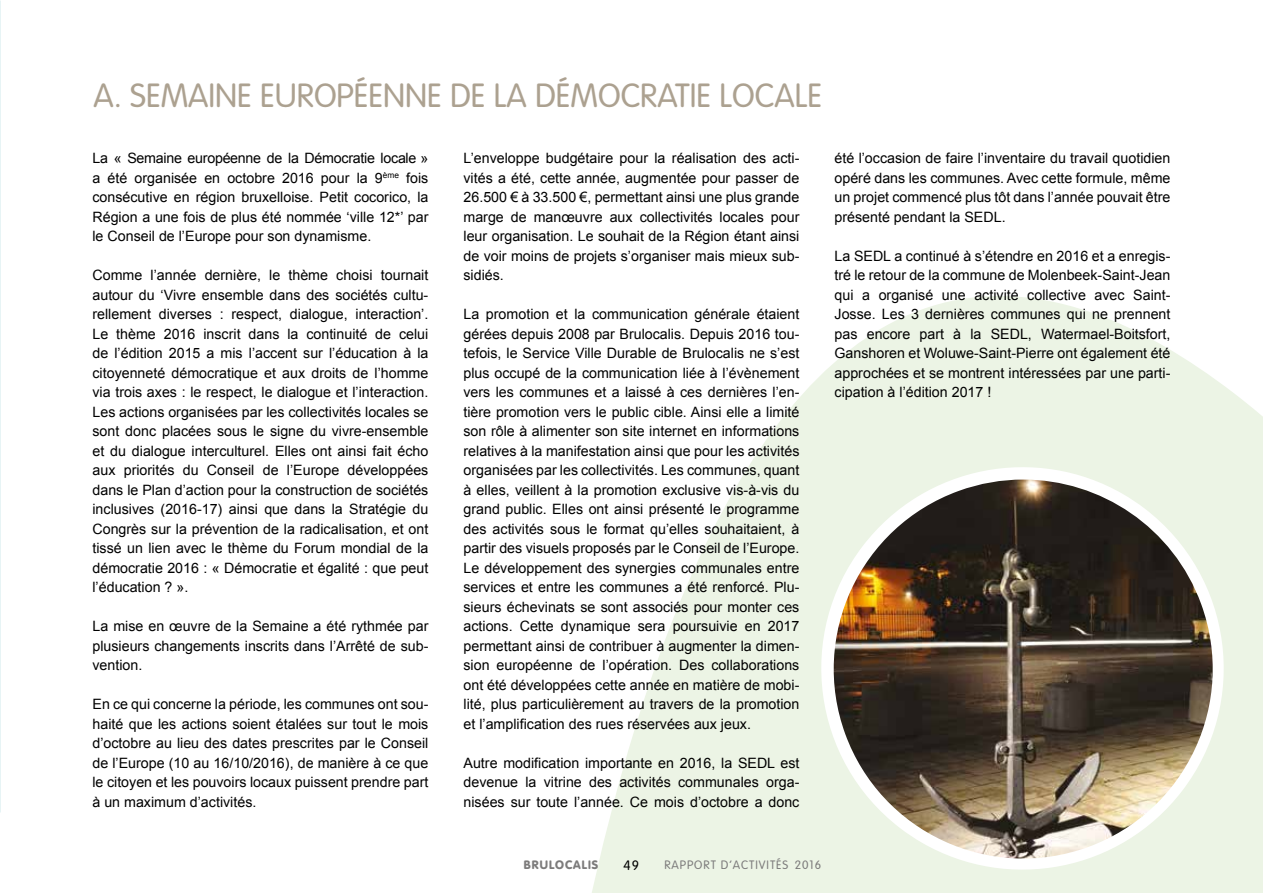
<style>
.page{position:relative;width:1263px;height:893px;background:#fff}
.page>*{position:absolute;margin:0;border:0;box-sizing:border-box;transform-origin:0 0}
.t1{font:300 33px "VAG Rounded";color:#aca190}
.t2{font:14.25px/19.5px "Arial";color:#000;text-align:justify}
.t3{font:300 13.5px "VAG Rounded";color:#000}
.t4{font:300 12px "VAG Rounded";letter-spacing:.08em;color:#7c7b7b}
.t5{font:900 12px "VAG Rounded";letter-spacing:.08em;color:#7c7b7b}
</style>
<div class="page">
<img style="left:0;top:0;width:1px;height:812px">
<svg style="left:592px;top:296px;width:671px;height:597px;fill:#ecf4e5"></svg>
<img style="left:827px;top:480px;width:410px;height:385px">
<svg style="left:0;top:0;width:1px;height:462px"></svg>
<h1 class="t1" style="left:94px;top:76px;width:730px">A. SEMAINE EUROPÉENNE DE LA DÉMOCRATIE LOCALE</h1>
<p class="t2" style="left:92px;top:149px;width:337px">La « Semaine européenne de la Démocratie locale » a été organisée en octobre 2016 pour la 9<sup>ème</sup> fois consécutive en région bruxelloise. Petit cocorico, la Région a une fois de plus été nommée ‘ville 12*’ par le Conseil de l’Europe pour son dynamisme.</p>
<p class="t2" style="left:92px;top:266px;width:337px">Comme l’année dernière, le thème choisi tournait autour du ‘Vivre ensemble dans des sociétés cultu&shy;rellement diverses : respect, dialogue, interaction’.<br>Le thème 2016 inscrit dans la continuité de celui de l’édition 2015 a mis l’accent sur l’éducation à la citoyenneté démocratique et aux droits de l’homme via trois axes : le respect, le dialogue et l’interaction.<br>Les actions organisées par les collectivités locales se sont donc placées sous le signe du vivre-ensemble et du dialogue interculturel. Elles ont ainsi fait écho aux priorités du Conseil de l’Europe développées dans le Plan d’action pour la construction de sociétés inclusives (2016-17) ainsi que dans la Stratégie du Congrès sur la prévention de la radicalisation, et ont tissé un lien avec le thème du Forum mondial de la démocratie 2016 : « Démocratie et égalité : que peut l’éducation ? ».</p>
<p class="t2" style="left:92px;top:617px;width:337px">La mise en œuvre de la Semaine a été rythmée par plusieurs changements inscrits dans l’Arrêté de sub&shy;vention.</p>
<p class="t2" style="left:92px;top:695px;width:337px">En ce qui concerne la période, les communes ont sou&shy;haité que les actions soient étalées sur tout le mois d’octobre au lieu des dates prescrites par le Conseil de l’Europe (10 au 16/10/2016), de manière à ce que le citoyen et les pouvoirs locaux puissent prendre part à un maximum d’activités.</p>
<p class="t2" style="left:463px;top:149px;width:337px">L’enveloppe budgétaire pour la réalisation des acti&shy;vités a été, cette année, augmentée pour passer de 26.500 € à 33.500 €, permettant ainsi une plus grande marge de manœuvre aux collectivités locales pour leur organisation. Le souhait de la Région étant ainsi de voir moins de projets s’organiser mais mieux sub&shy;sidiés.</p>
<p class="t2" style="left:463px;top:305px;width:337px">La promotion et la communication générale étaient gérées depuis 2008 par Brulocalis. Depuis 2016 tou&shy;tefois, le Service Ville Durable de Brulocalis ne s’est plus occupé de la communication liée à l’évènement vers les communes et a laissé à ces dernières l’en&shy;tière promotion vers le public cible. Ainsi elle a limité son rôle à alimenter son site internet en informations relatives à la manifestation ainsi que pour les activités organisées par les collectivités. Les communes, quant à elles, veillent à la promotion exclusive vis-à-vis du grand public. Elles ont ainsi présenté le programme des activités sous le format qu’elles souhaitaient, à partir des visuels proposés par le Conseil de l’Europe.<br>Le développement des synergies communales entre services et entre les communes a été renforcé. Plu&shy;sieurs échevinats se sont associés pour monter ces actions. Cette dynamique sera poursuivie en 2017 permettant ainsi de contribuer à augmenter la dimen&shy;sion européenne de l’opération. Des collaborations ont été développées cette année en matière de mobi&shy;lité, plus particulièrement au travers de la promotion et l’amplification des rues réservées aux jeux.</p>
<p class="t2" style="left:463px;top:753px;width:337px">Autre modification importante en 2016, la SEDL est devenue la vitrine des activités communales orga&shy;nisées sur toute l’année. Ce mois d’octobre a donc</p>
<p class="t2" style="left:834px;top:149px;width:337px">été l’occasion de faire l’inventaire du travail quotidien opéré dans les communes. Avec cette formule, même un projet commencé plus tôt dans l’année pouvait être présenté pendant la SEDL.</p>
<p class="t2" style="left:834px;top:246px;width:337px">La SEDL a continué à s’étendre en 2016 et a enregis&shy;tré le retour de la commune de Molenbeek-Saint-Jean qui a organisé une activité collective avec Saint-Josse. Les 3 dernières communes qui ne prennent pas encore part à la SEDL, Watermael-Boitsfort, Ganshoren et Woluwe-Saint-Pierre ont également été approchées et se montrent intéressées par une parti&shy;cipation à l’édition 2017 !</p>
<p class="t5" style="left:524px;top:857px;width:76px">BRULOCALIS</p>
<p class="t3" style="left:624px;top:858px;width:17px">49</p>
<p class="t4" style="left:664px;top:858px;width:158px">RAPPORT D’ACTIVITÉS 2016</p>
</div>
